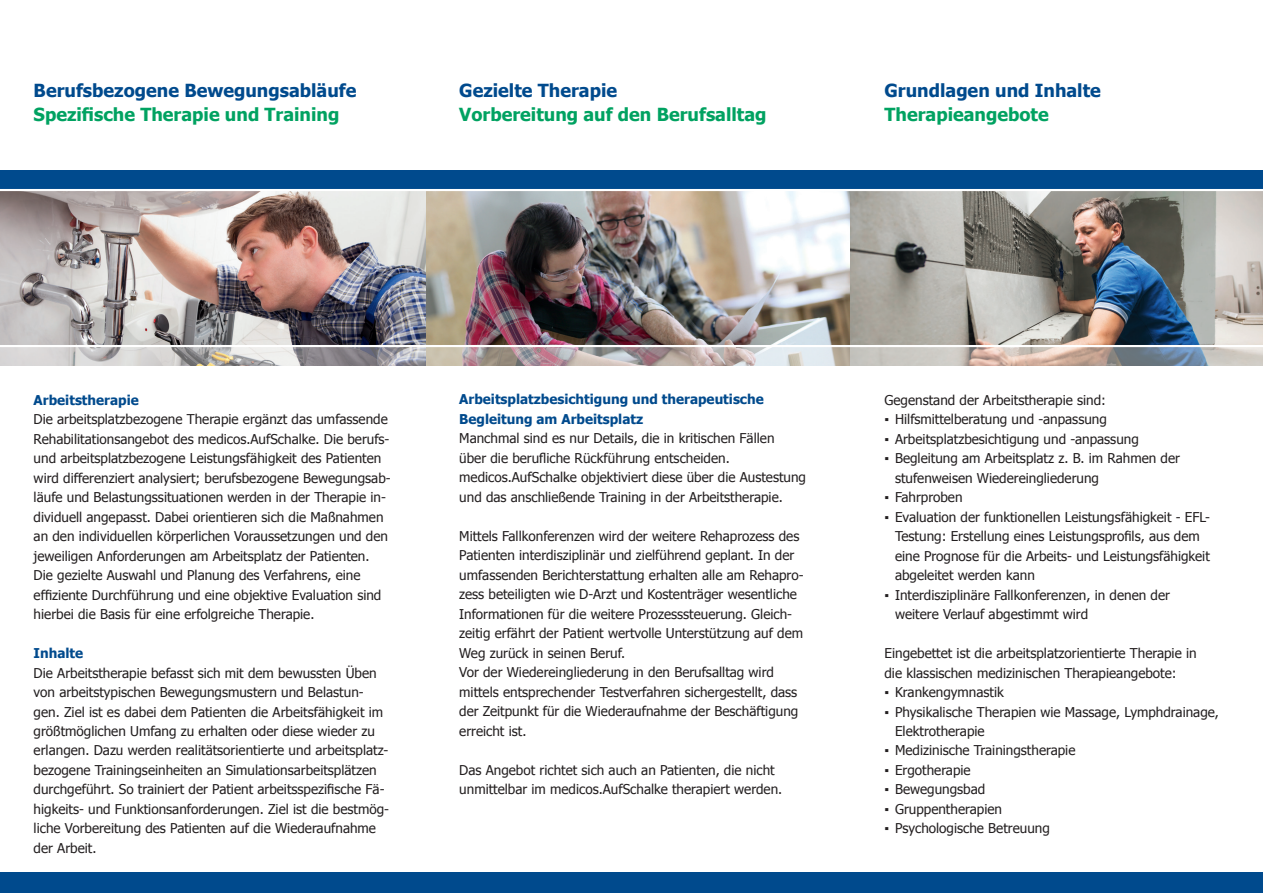
<style>
.page{position:relative;width:1263px;height:893px;background:#fff}
.page>*{position:absolute;margin:0;border:0;box-sizing:border-box;transform-origin:0 0}
.t1{font:700 18px "Tahoma";color:#00a261}
.t2{font:700 18px "Tahoma";color:#004a8d}
.t3{font:13.5px/19.5px "Tahoma";color:#231f20}
.t4{font:700 13.5px/19.5px "Tahoma";color:#004a8d}
</style>
<div class="page">
<div style="left:0;top:873px;width:1263px;height:20px;background:#004a8d"></div>
<div style="left:0;top:171px;width:1263px;height:19px;background:#004a8d"></div>
<img style="left:425px;top:191px;width:425px;height:154px">
<img style="left:0;top:191px;width:425px;height:154px">
<img style="left:850px;top:191px;width:413px;height:154px">
<img style="left:0;top:347px;width:1263px;height:19px">
<hr style="left:0;top:189px;width:1263px;height:2px;background:#fff">
<h1 class="t2" style="left:34px;top:78px;width:324px">Berufsbezogene Bewegungsabläufe</h1>
<h1 class="t1" style="left:34px;top:102px;width:307px">Spezifische Therapie und Training</h1>
<h1 class="t2" style="left:459px;top:78px;width:159px">Gezielte Therapie</h1>
<h1 class="t1" style="left:459px;top:102px;width:309px">Vorbereitung auf den Berufsalltag</h1>
<h1 class="t2" style="left:884px;top:78px;width:218px">Grundlagen und Inhalte</h1>
<h1 class="t1" style="left:884px;top:102px;width:166px">Therapieangebote</h1>
<p class="t4" style="left:34px;top:389px;width:107px">Arbeitstherapie</p>
<p class="t3" style="left:34px;top:409px;width:359px">Die arbeitsplatzbezogene Therapie ergänzt das umfassende Rehabilitationsangebot des medicos.AufSchalke. Die berufs&shy;und arbeitsplatzbezogene Leistungsfähigkeit des Patienten wird differenziert analysiert; berufsbezogene Bewegungsab&shy;läufe und Belastungssituationen werden in der Therapie in&shy;dividuell angepasst. Dabei orientieren sich die Maßnahmen an den individuellen körperlichen Voraussetzungen und den jeweiligen Anforderungen am Arbeitsplatz der Patienten.<br>Die gezielte Auswahl und Planung des Verfahrens, eine effiziente Durchführung und eine objektive Evaluation sind hierbei die Basis für eine erfolgreiche Therapie.</p>
<p class="t4" style="left:34px;top:642px;width:51px">Inhalte</p>
<p class="t3" style="left:34px;top:662px;width:357px">Die Arbeitstherapie befasst sich mit dem bewussten Üben von arbeitstypischen Bewegungsmustern und Belastun&shy;gen. Ziel ist es dabei dem Patienten die Arbeitsfähigkeit im größtmöglichen Umfang zu erhalten oder diese wieder zu erlangen. Dazu werden realitätsorientierte und arbeitsplatz&shy;bezogene Trainingseinheiten an Simulationsarbeitsplätzen durchgeführt. So trainiert der Patient arbeitsspezifische Fä&shy;higkeits- und Funktionsanforderungen. Ziel ist die bestmög&shy;liche Vorbereitung des Patienten auf die Wiederaufnahme der Arbeit.</p>
<p class="t4" style="left:459px;top:389px;width:306px">Arbeitsplatzbesichtigung und therapeutische<br>Begleitung am Arbeitsplatz</p>
<p class="t3" style="left:459px;top:428px;width:348px">Manchmal sind es nur Details, die in kritischen Fällen<br>über die berufliche Rückführung entscheiden. medicos.AufSchalke objektiviert diese über die Austestung und das anschließende Training in der Arbeitstherapie.</p>
<p class="t3" style="left:459px;top:526px;width:346px">Mittels Fallkonferenzen wird der weitere Rehaprozess des Patienten interdisziplinär und zielführend geplant. In der umfassenden Berichterstattung erhalten alle am Rehapro&shy;zess beteiligten wie D-Arzt und Kostenträger wesentliche Informationen für die weitere Prozesssteuerung. Gleich&shy;zeitig erfährt der Patient wertvolle Unterstützung auf dem Weg zurück in seinen Beruf.<br>Vor der Wiedereingliederung in den Berufsalltag wird mittels entsprechender Testverfahren sichergestellt, dass der Zeitpunkt für die Wiederaufnahme der Beschäftigung erreicht ist.</p>
<p class="t3" style="left:459px;top:760px;width:325px">Das Angebot richtet sich auch an Patienten, die nicht unmittelbar im medicos.AufSchalke therapiert werden.</p>
<p class="t3" style="left:884px;top:389px;width:223px">Gegenstand der Arbeitstherapie sind:</p>
<p class="t3" style="left:884px;top:409px;width:224px">▪ Hilfsmittelberatung und -anpassung</p>
<p class="t3" style="left:884px;top:428px;width:256px">▪ Arbeitsplatzbesichtigung und -anpassung</p>
<p class="t3" style="left:895px;top:448px;width:286px;text-indent:-11px">▪ Begleitung am Arbeitsplatz z. B. im Rahmen der stufenweisen Wiedereingliederung</p>
<p class="t3" style="left:884px;top:487px;width:80px">▪ Fahrproben</p>
<p class="t3" style="left:895px;top:506px;width:317px;text-indent:-11px">▪ Evaluation der funktionellen Leistungsfähigkeit - EFL-Testung: Erstellung eines Leistungsprofils, aus dem eine Prognose für die Arbeits- und Leistungsfähigkeit abgeleitet werden kann</p>
<p class="t3" style="left:895px;top:584px;width:276px;text-indent:-11px">▪ Interdisziplinäre Fallkonferenzen, in denen der weitere Verlauf abgestimmt wird</p>
<p class="t3" style="left:884px;top:643px;width:314px">Eingebettet ist die arbeitsplatzorientierte Therapie in die klassischen medizinischen Therapieangebote:</p>
<p class="t3" style="left:884px;top:682px;width:121px">▪ Krankengymnastik</p>
<p class="t3" style="left:895px;top:701px;width:325px;text-indent:-11px">▪ Physikalische Therapien wie Massage, Lymphdrainage,<br>Elektrotherapie</p>
<p class="t3" style="left:884px;top:740px;width:192px">▪ Medizinische Trainingstherapie</p>
<p class="t3" style="left:884px;top:760px;width:88px">▪ Ergotherapie</p>
<p class="t3" style="left:884px;top:779px;width:102px">▪ Bewegungsbad</p>
<p class="t3" style="left:884px;top:799px;width:119px">▪ Gruppentherapien</p>
<p class="t3" style="left:884px;top:818px;width:167px">▪ Psychologische Betreuung</p>
</div>
